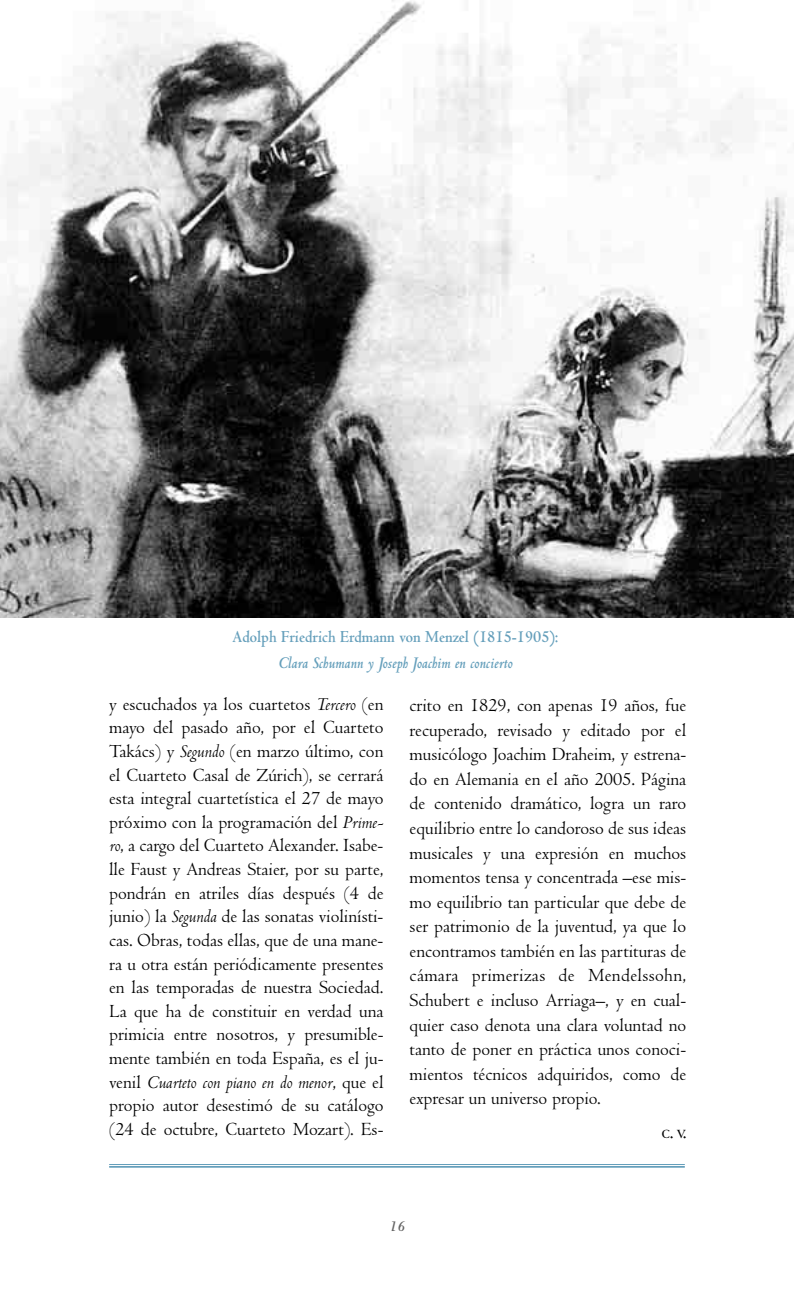
<style>
.page{position:relative;width:794px;height:1290px;background:#fff}
.page>*{position:absolute;margin:0;border:0;box-sizing:border-box;transform-origin:0 0}
.t1{font:19.25px/23.6px "Centaur";color:#000;text-align:justify}
.t2{font:700 17.5px "Centaur";color:#659fbb;scale:.9 1}
.t3{font:italic 700 17.5px "Centaur";color:#659fbb;scale:.9 1}
.t4{font:italic 700 15.75px "Centaur";color:#626262}
.t5{font:700 13.12px "Centaur";color:#000}
.s1{font-style:italic}
.s2{font-size:17.5px}
</style>
<div class="page">
<hr style="left:109px;top:1164px;width:576px;height:1px;background:#659fbb">
<hr style="left:109px;top:1166px;width:576px;height:1px;background:#659fbb">
<img style="left:0;top:0;width:794px;height:617px">
<p class="t2" style="left:233px;top:631px;width:363px">Adolph Friedrich Erdmann von Menzel (1815-1905):</p>
<p class="t3" style="left:278px;top:656px;width:262px">Clara Schumann y Joseph Joachim en concierto</p>
<p class="t1" style="left:109px;top:694px;width:276px">y escuchados ya los cuartetos <span class="s1">Tercero</span> (en mayo del pasado año, por el Cuarteto Takács) y <span class="s1">Segundo</span> (en marzo último, con el Cuarteto Casal de Zúrich), se cerrará esta integral cuartetística el 27 de mayo próximo con la programación del <span class="s1">Pri me - ro</span>, a cargo del Cuarteto Alexander. Isa be - lle Faust y Andreas Staier, por su parte, pon drán en atriles días después (4 de junio) la <span class="s1">Segunda</span> de las sonatas violinísti&shy;cas. Obras, todas ellas, que de una mane&shy;ra u otra están periódicamente presentes en las temporadas de nuestra Sociedad.<br>La que ha de constituir en verdad una pri micia entre nosotros, y presumible&shy;mente también en toda España, es el ju - ve nil <span class="s1">Cuarteto con piano en do menor</span>, que el propio autor desestimó de su catálogo (24 de octubre, Cuarteto Mozart). Es -</p>
<p class="t1" style="left:409px;top:695px;width:278px;line-height:24.5px">cri to en 1829, con apenas 19 años, fue re cuperado, revisado y editado por el musicólogo Joachim Draheim, y estrena&shy;do en Alemania en el año 2005. Página de contenido dramático, logra un raro equi librio entre lo candoroso de sus ideas musicales y una expresión en muchos momentos tensa y concentrada –ese mis - mo equilibrio tan particular que debe de ser patrimonio de la juventud, ya que lo en contramos también en las partituras de cámara primerizas de Mendelssohn, Schu bert e incluso Arriaga–, y en cual&shy;quier caso denota una clara voluntad no tanto de poner en práctica unos conoci&shy;mientos técnicos adquiridos, como de expresar un universo propio.</p>
<p class="t5" style="left:661px;top:1129px;width:26px">C<span class="s2">.</span> V<span class="s2">.</span></p>
<p class="t4" style="left:389px;top:1220px;width:17px">16</p>
</div>
